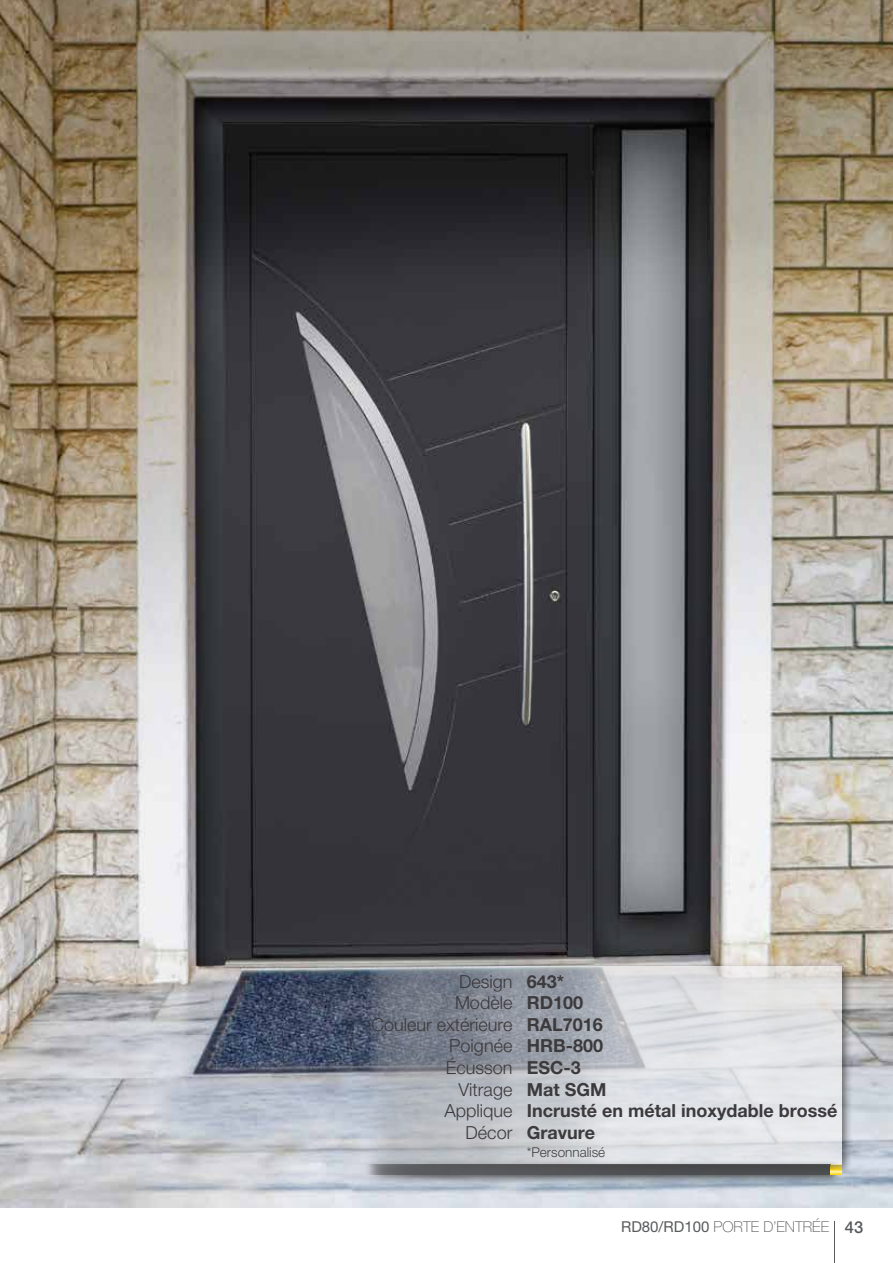
<style>
.page{position:relative;width:893px;height:1263px;background:#fff}
.page>*{position:absolute;margin:0;border:0;box-sizing:border-box;transform-origin:0 0}
.t1{font:700 18px/21.6px "Helvetica Neue LT Pro";color:#3c3a3c}
.t2{font:300 18px/21.6px "Helvetica Neue LT Pro";color:#3c3a3c;text-align:right}
.t3{font:100 15px "Helvetica Neue LT Pro";color:#58595b}
.t4{font:300 13.5px "Helvetica Neue LT Pro";color:#414042}
.s1{font-weight:400}
.s2{font-weight:500;font-size:16.5px}
</style>
<div class="page">
<hr style="left:834px;top:1221px;width:1px;height:42px;background:#58595b">
<img style="left:0;top:0;width:893px;height:1208px">
<div style="left:364px;top:961px;width:489px;height:215px;background:#000;opacity:.75"></div>
<img style="left:363px;top:966px;width:479px;height:193px">
<div style="left:363px;top:1159px;width:479px;height:27px;background:#000;opacity:.75"></div>
<img style="left:361px;top:1165px;width:470px;height:9px">
<svg style="left:831px;top:1165px;width:11px;height:9px"></svg>
<p class="t2" style="left:372px;top:970px;width:142px">Design<br>Modèle<br>Couleur extérieure<br>Poignée<br>Écusson<br>Vitrage<br>Applique<br>Décor</p>
<p class="t1" style="left:527px;top:970px;width:312px">643*<br>RD100<br>RAL7016<br>HRB-800<br>ESC-3<br>Mat SGM<br>Incrusté en métal inoxydable brossé<br>Gravure</p>
<p class="t4" style="left:527px;top:1144px;width:80px">*Personnalisé</p>
<p class="t3" style="left:621px;top:1218px;width:244px"><span class="s1">RD80/RD100</span> PORTE D’ENTRÉE <span class="s2">43</span></p>
</div>
